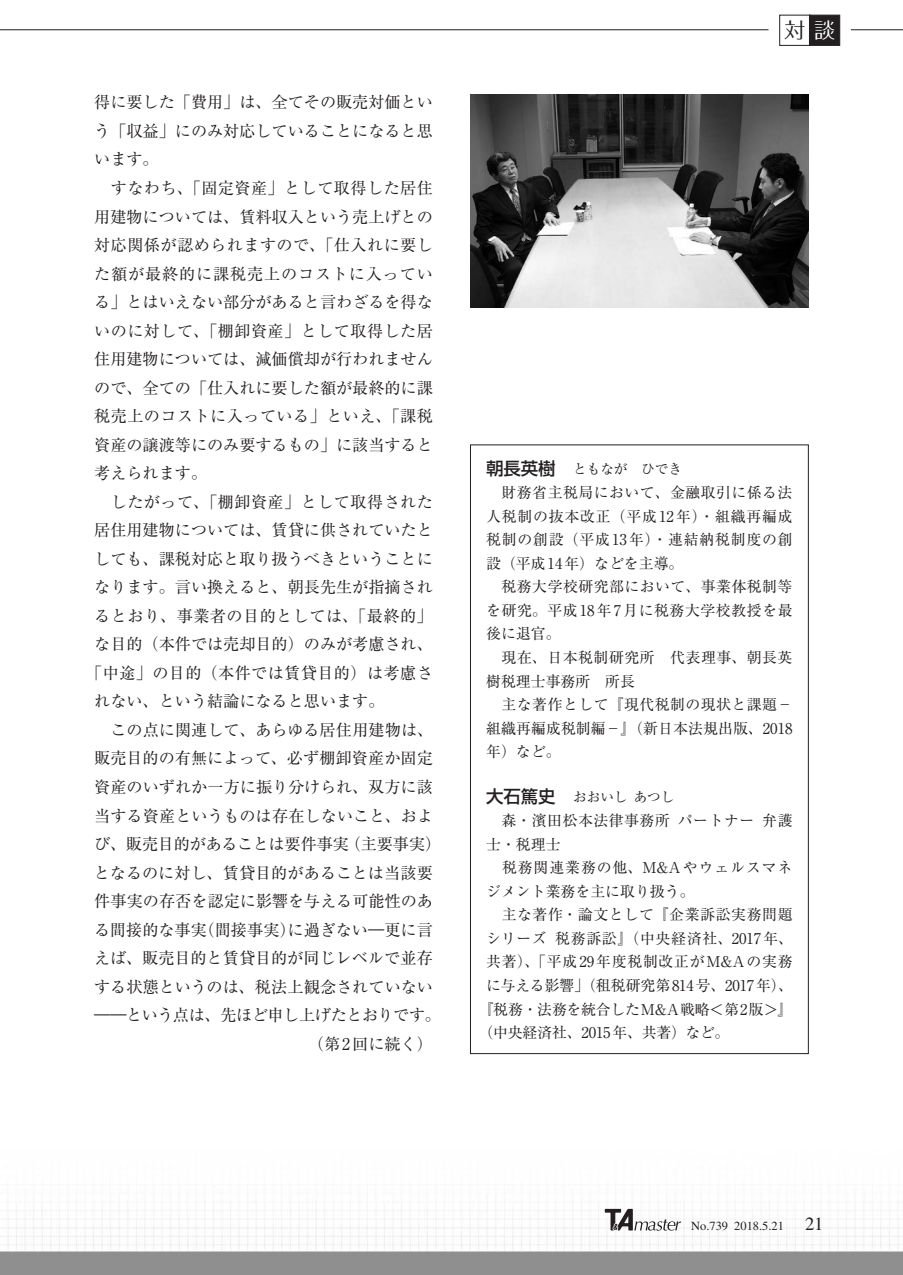
<style>
.page{position:relative;width:903px;height:1275px;background:#fff}
.page>*{position:absolute;margin:0;border:0;box-sizing:border-box;transform-origin:0 0}
.t1{font:21px "Folk Pro";color:#231f20}
.t2{font:16.1px/28.5px "Ryumin Pr 6";color:#231f20;text-align:justify}
.t3{font:16.1px "Ryumin Pr 6";letter-spacing:.03em;color:#231f20}
.t4{font:16.1px "Ryumin Pr 6";letter-spacing:.025em;color:#231f20}
.本文13Q{font:14.88px/23.6px "Ryumin Pr 6";letter-spacing:.035em;color:#231f20;text-align:justify}
.本文13Q-2{font:14.88px "Ryumin Pr 6";letter-spacing:-.01em;color:#231f20}
.本文13Q-3{font:14.88px/23.6px "Ryumin Pr 6";letter-spacing:.06em;color:#231f20}
.対談名前新ゴ{font:13.65px "Ryumin Pr 6";color:#231f20}
.t5{font:12.42px "Times";color:#231f20}
.s1{color:#fff}
.s2{font-family:"Shin Go Pr 6";font-weight:500;font-size:17.32px}
.s3{font-size:18.55px}
</style>
<div class="page">
<img style="left:0;top:1069px;width:1px;height:206px">
<svg style="left:605px;top:1209px;width:76px;height:22px"></svg>
<hr style="left:0;top:29px;width:768px;height:1px;background:#231f20">
<hr style="left:851px;top:29px;width:52px;height:1px;background:#231f20">
<svg style="left:779px;top:15px;width:61px;height:31px"></svg>
<img style="left:470px;top:95px;width:338px;height:212px">
<p class="t2" style="left:94px;top:87px;width:340px">得に要した「費用」は、全てその販売対価という「収益」にのみ対応していることになると思います。</p>
<p class="t2" style="left:94px;top:173px;width:340px;text-indent:17px">すなわち、「固定資産」として取得した居住用建物については、賃料収入という売上げとの対応関係が認められますので、「仕入れに要した額が最終的に課税売上のコストに入っている」とはいえない部分があると言わざるを得ないのに対して、「棚卸資産」として取得した居住用建物については、減価償却が行われませんので、全ての「仕入れに要した額が最終的に課税売上のコストに入っている」といえ、「課税資産の譲渡等にのみ要するもの」に該当すると考えられます。</p>
<p class="t3" style="left:111px;top:489px;width:324px">したがって、「棚卸資産」として取得された</p>
<p class="t2" style="left:94px;top:515px;width:340px">居住用建物については、賃貸に供されていたと</p>
<p class="t2" style="left:94px;top:544px;width:340px">しても、課税対応と取り扱うべきということに</p>
<p class="t2" style="left:94px;top:572px;width:340px">なります。言い換えると、朝長先生が指摘され</p>
<p class="t3" style="left:94px;top:603px;width:340px">るとおり、事業者の目的としては、「最終的」</p>
<p class="t2" style="left:94px;top:629px;width:340px">な目的（本件では売却目的）のみが考慮され、</p>
<p class="t4" style="left:86px;top:660px;width:348px">「中途」の目的（本件では賃貸目的）は考慮さ</p>
<p class="t2" style="left:94px;top:686px;width:292px">れない、という結論になると思います。</p>
<p class="t2" style="left:94px;top:715px;width:349px;text-align:center">この点に関連して、あらゆる居住用建物は、<br>販売目的の有無によって、必ず棚卸資産か固定資産のいずれか一方に振り分けられ、双方に該当する資産というものは存在しないこと、および、販売目的があることは要件事実（主要事実）となるのに対し、賃貸目的があることは当該要件事実の存否を認定に影響を与える可能性のある間接的な事実（間接事実）に過ぎない―更に言えば、販売目的と賃貸目的が同じレベルで並存する状態というのは、税法上観念されていない――という点は、先ほど申し上げたとおりです。</p>
<p class="t2" style="left:308px;top:1028px;width:126px">（第2回に続く）</p>
<p class="t1" style="left:784px;top:12px;width:52px">対 <span class="s1">談</span></p>
<p class="対談名前新ゴ" style="left:486px;top:458px;width:197px"><span class="s2">朝長英樹　</span>ともなが　ひでき</p>
<p class="本文13Q" style="left:486px;top:480px;width:308px">　財務省主税局において、金融取引に係る法人税制の抜本改正（平成12年）・組織再編成税制の創設（平成13年）・連結納税制度の創設（平成14年）などを主導。</p>
<p class="本文13Q" style="left:486px;top:574px;width:308px">　税務大学校研究部において、事業体税制等を研究。平成18年7月に税務大学校教授を最後に退官。</p>
<p class="本文13Q" style="left:486px;top:645px;width:308px">　現在、日本税制研究所　代表理事、朝長英樹税理士事務所　所長</p>
<p class="本文13Q" style="left:486px;top:692px;width:308px">　主な著作として『現代税制の現状と課題−組織再編成税制編−』（新日本法規出版、2018年）など。</p>
<p class="対談名前新ゴ" style="left:486px;top:786px;width:190px"><span class="s2">大石篤史　</span>おおいしあつし</p>
<p class="本文13Q" style="left:486px;top:808px;width:308px">　森・濱田松本法律事務所パートナー弁護士・税理士</p>
<p class="本文13Q-3" style="left:486px;top:855px;width:308px">　税務関連業務の他、M&amp;Aやウェルスマネジメント業務を主に取り扱う。</p>
<p class="本文13Q" style="left:486px;top:902px;width:308px">　主な著作・論文として『企業訴訟実務問題</p>
<p class="本文13Q" style="left:486px;top:926px;width:308px">シリーズ税務訴訟』（中央経済社、2017年、</p>
<p class="本文13Q" style="left:486px;top:949px;width:308px">共著）、「平成29年度税制改正がM&amp;Aの実務</p>
<p class="本文13Q-2" style="left:486px;top:974px;width:308px">に与える影響」（租税研究第814号、2017年）、</p>
<p class="本文13Q-2" style="left:478px;top:997px;width:316px">『税務・法務を統合したM&amp;A戦略＜第2版＞』</p>
<p class="本文13Q-2" style="left:478px;top:1021px;width:253px">（中央経済社、2015年、共著）など。</p>
<p class="t5" style="left:691px;top:1219px;width:134px">No.739 2018.5.21 <span class="s3">21</span></p>
</div>
